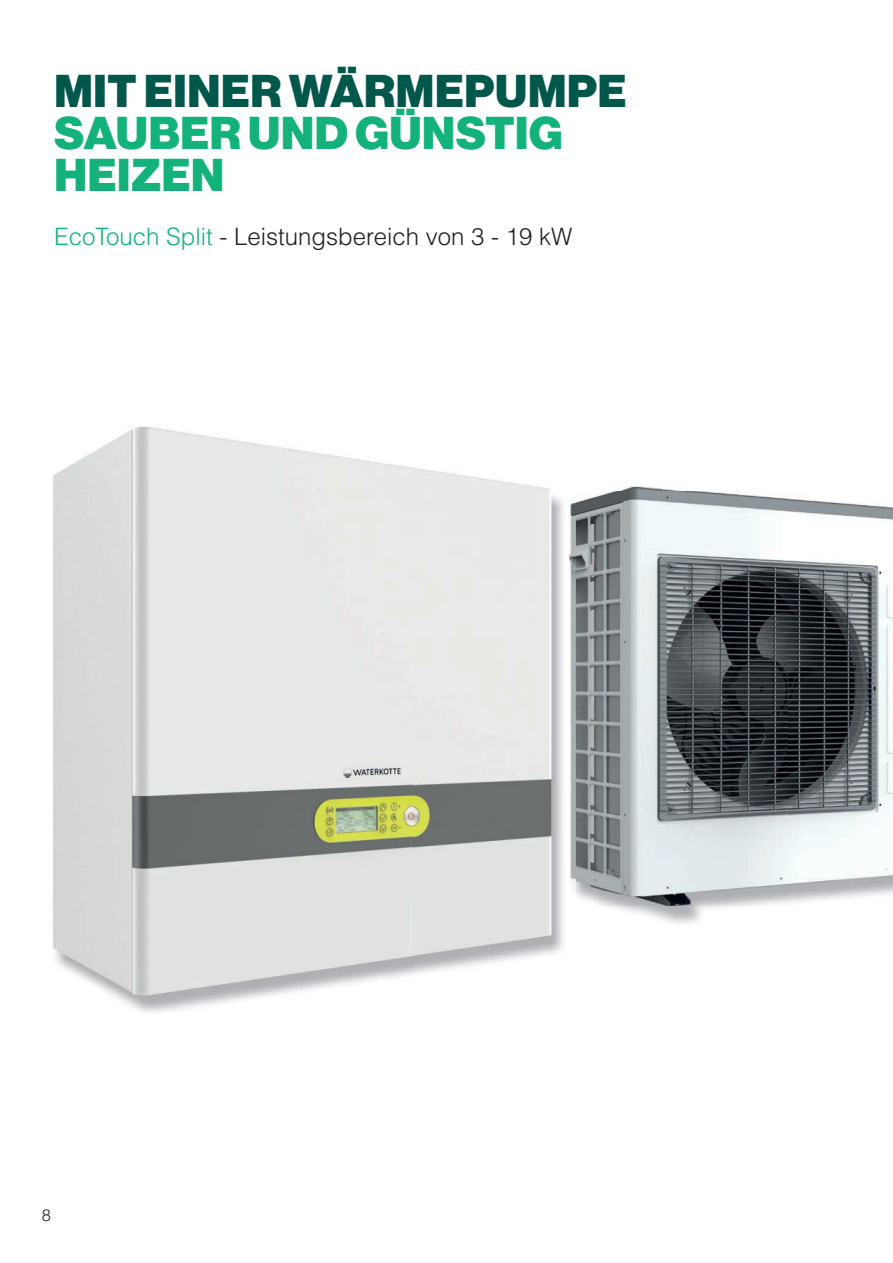
<style>
.page{position:relative;width:893px;height:1263px;background:#fff}
.page>*{position:absolute;margin:0;border:0;box-sizing:border-box;transform-origin:0 0}
.t1{font:45px/42px "N Haas Grotesk DS Pro 95 Blk";letter-spacing:.015em;color:#13b27b}
.t2{font:45px "N Haas Grotesk DS Pro 95 Blk";letter-spacing:.015em;color:#015749}
.t3{font:300 24px "Helvetica LT Std";color:#231f20}
.t4{font:300 16.5px "Helvetica LT Std";color:#231f20}
.s1{color:#13b27b}
</style>
<div class="page">
<img style="left:53px;top:474px;width:511px;height:539px">
<img style="left:56px;top:426px;width:397px;height:48px">
<img style="left:52px;top:482px;width:1px;height:465px">
<img style="left:619px;top:486px;width:63px;height:5px">
<img style="left:569px;top:491px;width:324px;height:415px">
<h1 class="t2" style="left:54px;top:65px;width:574px">MIT EINER WÄRMEPUMPE</h1>
<h1 class="t1" style="left:54px;top:113px;width:510px">SAUBER UND GÜNSTIG<br>HEIZEN</h1>
<p class="t3" style="left:54px;top:221px;width:520px"><span class="s1">EcoTouch Split</span> - Leistungsbereich von 3 - 19 kW</p>
<p class="t4" style="left:42px;top:1205px;width:11px">8</p>
</div>
